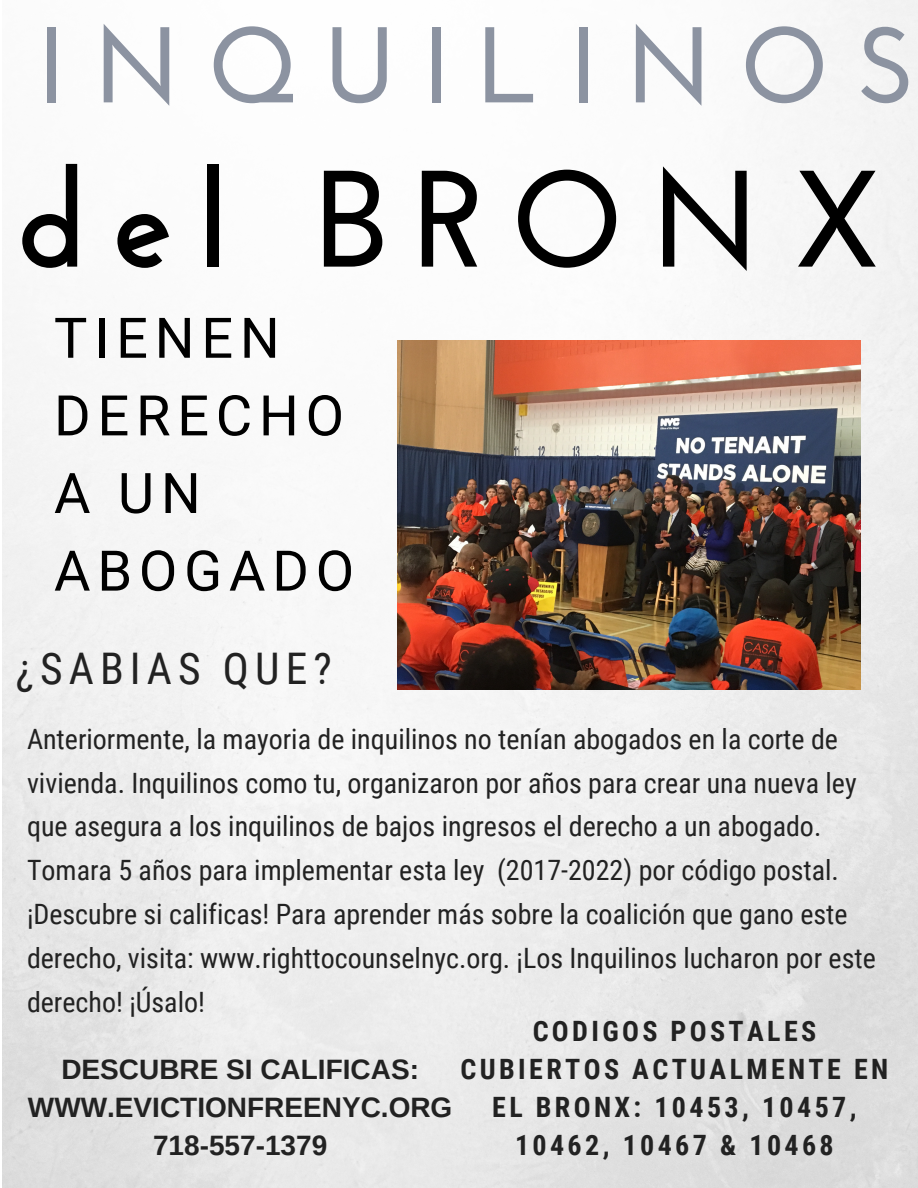
<style>
.page{position:relative;width:918px;height:1188px;background:#fff}
.page>*{position:absolute;margin:0;border:0;box-sizing:border-box;transform-origin:0 0}
.t1{font:700 136.95px "Josefin Sans";letter-spacing:.18em;color:#000}
.t2{font:700 107.4px "Josefin Sans";letter-spacing:.25em;color:#8c93a1}
.t3{font:55.95px/77.7px "Roboto";letter-spacing:.12em;color:#000}
.t4{font:43.65px "Roboto Condensed";letter-spacing:.14em;color:#222}
.t5{font:28.05px/43.8px "Roboto Condensed";color:#222}
.t6{font:700 28.05px/38.2px "Roboto Condensed";letter-spacing:.12em;color:#222;text-align:center}
.t7{font:700 28.05px/38.2px "Arimo";color:#222;text-align:center}
</style>
<div class="page">
<img style="left:2px;top:0;width:916px;height:1188px">
<img style="left:397px;top:341px;width:464px;height:349px">
<h2 class="t2" style="left:36px;top:22px;width:882px">INQUILINOS</h2>
<h1 class="t1" style="left:16px;top:164px;width:867px">del BRONX</h1>
<h3 class="t3" style="left:54px;top:300px;width:302px">TIENEN<br>DERECHO<br>A UN<br>ABOGADO</h3>
<h3 class="t4" style="left:16px;top:644px;width:318px">¿SABIAS QUE?</h3>
<p class="t5" style="left:27px;top:717px;width:850px">Anteriormente, la mayoria de inquilinos no tenían abogados en la corte de vivienda. Inquilinos como tu, organizaron por años para crear una nueva ley que asegura a los inquilinos de bajos ingresos el derecho a un abogado.<br>Tomara 5 años para implementar esta ley (2017-2022) por código postal. ¡Descubre si calificas! Para aprender más sobre la coalición que gano este derecho, visita: www.righttocounselnyc.org. ¡Los Inquilinos lucharon por este derecho! ¡Úsalo!</p>
<p class="t6" style="left:461px;top:1012px;width:429px">CODIGOS POSTALES<br>CUBIERTOS ACTUALMENTE EN<br>EL BRONX: 10453, 10457,<br>10462, 10467 &amp; 10468</p>
<p class="t7" style="left:28px;top:1050px;width:426px">DESCUBRE SI CALIFICAS:<br>WWW.EVICTIONFREENYC.ORG<br>718-557-1379</p>
</div>
